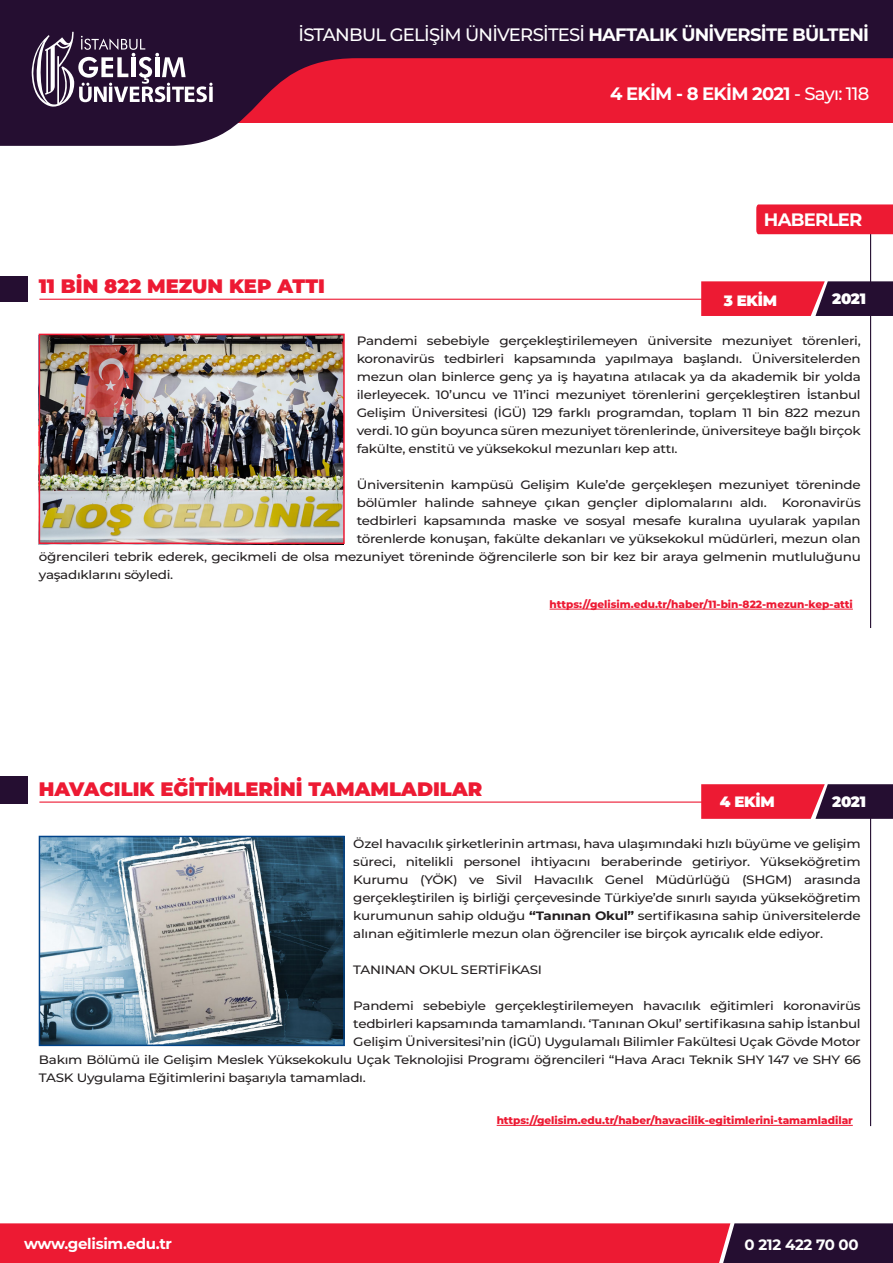
<style>
.page{position:relative;width:893px;height:1263px;background:#fff}
.page>*{position:absolute;margin:0;border:0;box-sizing:border-box;transform-origin:0 0}
.t1{font:900 19.5px "Montserrat";color:#ed1a33}
.t2{font:500 18px "Montserrat";letter-spacing:-.04em;color:#fff}
.t3{font:700 18px "Montserrat";letter-spacing:-.04em;color:#fff}
.t4{font:700 15px "Montserrat";letter-spacing:-.02em;color:#fff}
.t5{font:900 15px "Montserrat";letter-spacing:-.02em;color:#fff}
.t6{font:500 12.15px/18px "Montserrat";letter-spacing:-.02em;color:#231f20;text-align:justify;scale:1.11 1}
.t7{font:800 10.5px "Montserrat";color:#ed1a33}
.s1{font-weight:700}
.s2{font-weight:500}
</style>
<div class="page">
<hr style="left:550px;top:609px;width:303px;height:1px;background:#ed1a33">
<hr style="left:497px;top:1125px;width:356px;height:1px;background:#ed1a33">
<div style="left:0;top:276px;width:28px;height:25px;background:#250e31"></div>
<div style="left:0;top:777px;width:28px;height:27px;background:#250e31"></div>
<hr style="left:39px;top:299px;width:681px;height:1px;background:#ed1a33">
<hr style="left:39px;top:801px;width:681px;height:2px;background:#ed1a33">
<svg style="left:701px;top:281px;width:192px;height:35px;background:#a41c38"></svg>
<svg style="left:701px;top:784px;width:192px;height:35px;background:#a41c38"></svg>
<hr style="left:870px;top:219px;width:1px;height:409px;background:#250e31">
<hr style="left:870px;top:814px;width:1px;height:312px;background:#250e31">
<svg style="left:0;top:0;width:893px;height:146px;background:#86324d"></svg>
<hr style="left:209px;top:87px;width:4px;height:15px;background:#bcb5bf">
<svg style="left:28px;top:32px;width:184px;height:76px"></svg>
<svg style="left:0;top:1223px;width:893px;height:40px;background:#c81a35"></svg>
<div style="left:756px;top:204px;width:137px;height:30px;background:#ed1a33"></div>
<img style="left:42px;top:337px;width:300px;height:204px">
<div style="left:39px;top:334px;width:306px;height:210px;border:2px solid #ed1a33"></div>
<img style="left:42px;top:839px;width:300px;height:204px">
<div style="left:39px;top:836px;width:306px;height:210px;border:2px solid #004389"></div>
<p class="t2" style="left:298px;top:22px;width:572px">İSTANBUL GELİŞİM ÜNİVERSİTESİ <span class="s1">HAFTALIK ÜNİVERSİTE BÜLTENİ</span></p>
<p class="t3" style="left:610px;top:81px;width:261px">4 EKİM - 8 EKİM 2021 <span class="s2">- Sayı: 118</span></p>
<p class="t1" style="left:39px;top:271px;width:288px">11 BİN 822 MEZUN KEP ATTI</p>
<p class="t3" style="left:764px;top:207px;width:100px">HABERLER</p>
<p class="t5" style="left:724px;top:289px;width:55px">3 EKİM</p>
<p class="t5" style="left:832px;top:287px;width:35px">2021</p>
<p class="t6" style="left:357px;top:331px;width:456px">Pandemi sebebiyle gerçekleştirilemeyen üniversite mezuniyet törenleri, koronavirüs tedbirleri kapsamında yapılmaya başlandı. Üniversitelerden mezun olan binlerce genç ya iş hayatına atılacak ya da akademik bir yolda ilerleyecek. 10’uncu ve 11’inci mezuniyet törenlerini gerçekleştiren İstanbul Gelişim Üniversitesi (İGÜ) 129 farklı programdan, toplam 11 bin 822 mezun verdi. 10 gün boyunca süren mezuniyet törenlerinde, üniversiteye bağlı birçok fakülte, enstitü ve yüksekokul mezunları kep attı.</p>
<p class="t6" style="left:357px;top:475px;width:456px">Üniversitenin kampüsü Gelişim Kule’de gerçekleşen mezuniyet töreninde</p>
<p class="t6" style="left:357px;top:493px;width:456px">bölümler halinde sahneye çıkan gençler diplomalarını aldı. Koronavirüs</p>
<p class="t6" style="left:357px;top:511px;width:455px">tedbirleri kapsamında maske ve sosyal mesafe kuralına uyularak yapılan</p>
<p class="t6" style="left:357px;top:529px;width:456px">törenlerde konuşan, fakülte dekanları ve yüksekokul müdürleri, mezun olan</p>
<p class="t6" style="left:39px;top:547px;width:742px">öğrencileri tebrik ederek, gecikmeli de olsa mezuniyet töreninde öğrencilerle son bir kez bir araya gelmenin mutluluğunu</p>
<p class="t6" style="left:39px;top:565px;width:122px">yaşadıklarını söyledi.</p>
<p class="t1" style="left:39px;top:774px;width:445px">HAVACILIK EĞİTİMLERİNİ TAMAMLADILAR</p>
<p class="t7" style="left:550px;top:597px;width:305px">https://gelisim.edu.tr/haber/11-bin-822-mezun-kep-atti</p>
<p class="t5" style="left:720px;top:790px;width:56px">4 EKİM</p>
<p class="t5" style="left:832px;top:790px;width:35px">2021</p>
<p class="t6" style="left:353px;top:834px;width:459px">Özel havacılık şirketlerinin artması, hava ulaşımındaki hızlı büyüme ve gelişim süreci, nitelikli personel ihtiyacını beraberinde getiriyor. Yükseköğretim Kurumu (YÖK) ve Sivil Havacılık Genel Müdürlüğü (SHGM) arasında gerçekleştirilen iş birliği çerçevesinde Türkiye’de sınırlı sayıda yükseköğretim kurumunun sahip olduğu <span class="s1">“Tanınan Okul”</span> sertifikasına sahip üniversitelerde alınan eğitimlerle mezun olan öğrenciler ise birçok ayrıcalık elde ediyor.</p>
<p class="t6" style="left:353px;top:960px;width:172px">TANINAN OKUL SERTİFİKASI</p>
<p class="t6" style="left:353px;top:996px;width:459px">Pandemi sebebiyle gerçekleştirilemeyen havacılık eğitimleri koronavirüs</p>
<p class="t6" style="left:353px;top:1014px;width:459px">tedbirleri kapsamında tamamlandı. ‘Tanınan Okul’ sertifikasına sahip İstanbul</p>
<p class="t6" style="left:353px;top:1032px;width:459px">Gelişim Üniversitesi’nin (İGÜ) Uygulamalı Bilimler Fakültesi Uçak Gövde Motor</p>
<p class="t6" style="left:39px;top:1050px;width:742px">Bakım Bölümü ile Gelişim Meslek Yüksekokulu Uçak Teknolojisi Programı öğrencileri “Hava Aracı Teknik SHY 147 ve SHY 66</p>
<p class="t6" style="left:39px;top:1068px;width:296px">TASK Uygulama Eğitimlerini başarıyla tamamladı.</p>
<p class="t7" style="left:497px;top:1113px;width:358px">https://gelisim.edu.tr/haber/havacilik-egitimlerini-tamamladilar</p>
<p class="t4" style="left:24px;top:1233px;width:150px">www.gelisim.edu.tr</p>
<p class="t4" style="left:745px;top:1234px;width:116px">0 212 422 70 00</p>
</div>
